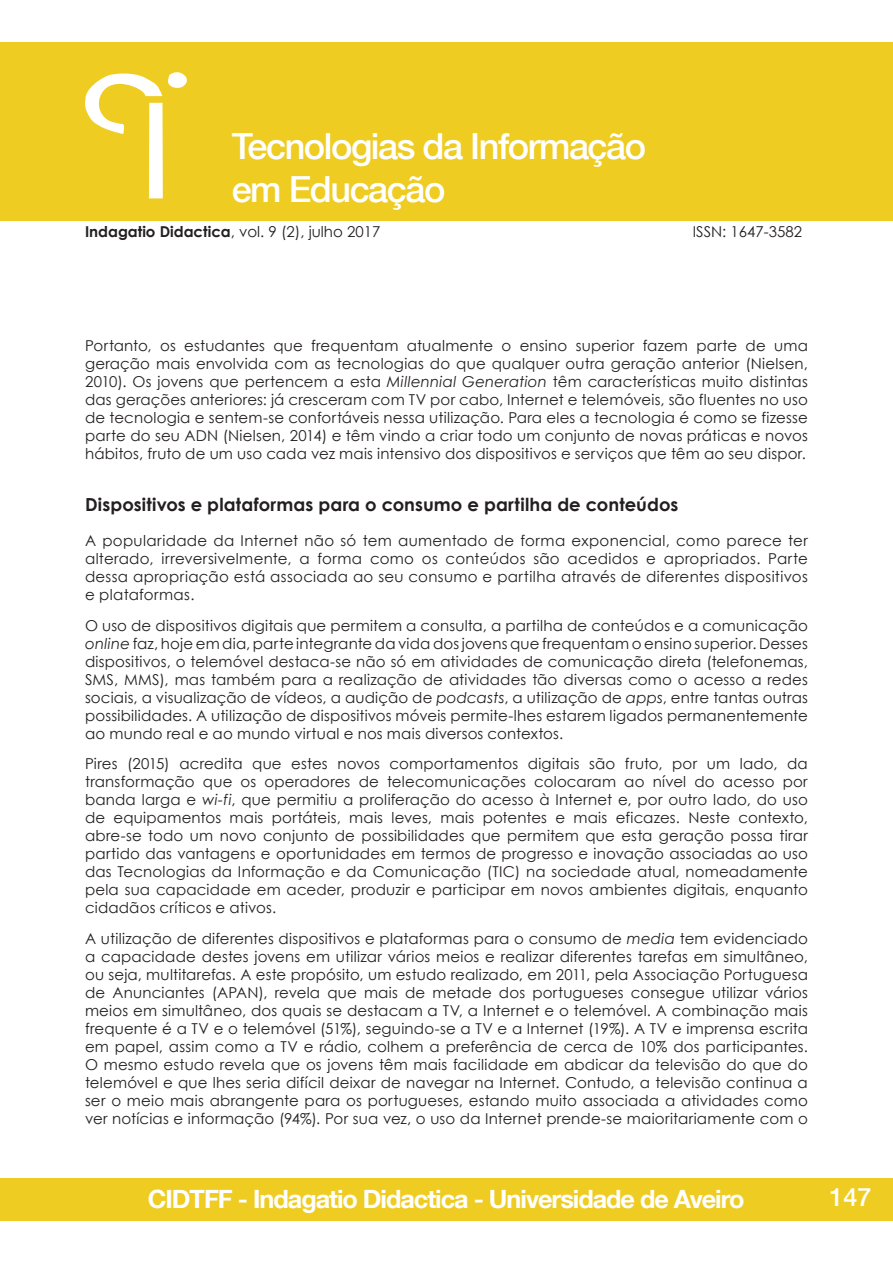
<style>
.page{position:relative;width:893px;height:1263px;background:#fff}
.page>*{position:absolute;margin:0;border:0;box-sizing:border-box;transform-origin:0 0}
.t1{font:500 36px/43.2px "Helvetica Neue LT Com";letter-spacing:-.04em;color:#fff}
.t2{font:700 25.2px "Helvetica Neue LT Com";letter-spacing:-.04em;color:#fff}
.t3{font:500 25.2px "Helvetica Neue LT Com";color:#fff}
.Titulos{font:700 18px "Century Gothic";letter-spacing:.005em;color:#231f20}
.paragrafos{font:15px/18px "Century Gothic";letter-spacing:.01em;color:#231f20;text-align:justify}
.s1{font-weight:700}
.s2{font-style:italic}
</style>
<div class="page">
<div style="left:0;top:43px;width:893px;height:178px;background:#efcc22"></div>
<div style="left:0;top:1178px;width:893px;height:42px;background:#efcc22"></div>
<div style="left:149px;top:103px;width:14px;height:95px;background:#fff"></div>
<svg style="left:85px;top:72px;width:102px;height:62px"></svg>
<h1 class="t1" style="left:232px;top:124px;width:416px">Tecnologias da Informação em Educação</h1>
<p class="paragrafos" style="left:85px;top:222px;width:297px"><span class="s1">Indagatio Didactica</span>, vol. 9 (2), julho 2017</p>
<p class="paragrafos" style="left:693px;top:222px;width:111px">ISSN: 1647-3582</p>
<p class="paragrafos" style="left:85px;top:337px;width:724px">Portanto, os estudantes que frequentam atualmente o ensino superior fazem parte de uma geração mais envolvida com as tecnologias do que qualquer outra geração anterior (Nielsen, 2010). Os jovens que pertencem a esta <span class="s2">Millennial Generation</span> têm características muito distintas das gerações anteriores: já cresceram com TV por cabo, Internet e telemóveis, são fluentes no uso de tecnologia e sentem-se confortáveis nessa utilização. Para eles a tecnologia é como se fizesse parte do seu ADN (Nielsen, 2014) e têm vindo a criar todo um conjunto de novas práticas e novos hábitos, fruto de um uso cada vez mais intensivo dos dispositivos e serviços que têm ao seu dispor.</p>
<p class="Titulos" style="left:85px;top:491px;width:595px">Dispositivos e plataformas para o consumo e partilha de conteúdos</p>
<p class="paragrafos" style="left:85px;top:531px;width:724px">A popularidade da Internet não só tem aumentado de forma exponencial, como parece ter alterado, irreversivelmente, a forma como os conteúdos são acedidos e apropriados. Parte dessa apropriação está associada ao seu consumo e partilha através de diferentes dispositivos e plataformas.</p>
<p class="paragrafos" style="left:85px;top:616px;width:724px">O uso de dispositivos digitais que permitem a consulta, a partilha de conteúdos e a comunicação <span class="s2">online</span> faz, hoje em dia, parte integrante da vida dos jovens que frequentam o ensino superior. Desses dispositivos, o telemóvel destaca-se não só em atividades de comunicação direta (telefonemas, SMS, MMS), mas também para a realização de atividades tão diversas como o acesso a redes sociais, a visualização de vídeos, a audição de <span class="s2">podcasts</span>, a utilização de <span class="s2">apps</span>, entre tantas outras possibilidades. A utilização de dispositivos móveis permite-lhes estarem ligados permanentemente ao mundo real e ao mundo virtual e nos mais diversos contextos.</p>
<p class="paragrafos" style="left:85px;top:755px;width:724px">Pires (2015) acredita que estes novos comportamentos digitais são fruto, por um lado, da transformação que os operadores de telecomunicações colocaram ao nível do acesso por banda larga e <span class="s2">wi-fi</span>, que permitiu a proliferação do acesso à Internet e, por outro lado, do uso de equipamentos mais portáteis, mais leves, mais potentes e mais eficazes. Neste contexto, abre-se todo um novo conjunto de possibilidades que permitem que esta geração possa tirar partido das vantagens e oportunidades em termos de progresso e inovação associadas ao uso das Tecnologias da Informação e da Comunicação (TIC) na sociedade atual, nomeadamente pela sua capacidade em aceder, produzir e participar em novos ambientes digitais, enquanto cidadãos críticos e ativos.</p>
<p class="paragrafos" style="left:85px;top:929px;width:724px">A utilização de diferentes dispositivos e plataformas para o consumo de <span class="s2">media</span> tem evidenciado a capacidade destes jovens em utilizar vários meios e realizar diferentes tarefas em simultâneo, ou seja, multitarefas. A este propósito, um estudo realizado, em 2011, pela Associação Portuguesa de Anunciantes (APAN), revela que mais de metade dos portugueses consegue utilizar vários meios em simultâneo, dos quais se destacam a TV, a Internet e o telemóvel. A combinação mais frequente é a TV e o telemóvel (51%), seguindo-se a TV e a Internet (19%). A TV e imprensa escrita em papel, assim como a TV e rádio, colhem a preferência de cerca de 10% dos participantes.<br>O mesmo estudo revela que os jovens têm mais facilidade em abdicar da televisão do que do telemóvel e que lhes seria difícil deixar de navegar na Internet. Contudo, a televisão continua a ser o meio mais abrangente para os portugueses, estando muito associada a atividades como ver notícias e informação (94%). Por sua vez, o uso da Internet prende-se maioritariamente com o</p>
<h2 class="t2" style="left:148px;top:1183px;width:598px">CIDTFF - Indagatio Didactica - Universidade de Aveiro</h2>
<h2 class="t3" style="left:829px;top:1181px;width:44px">147</h2>
</div>
